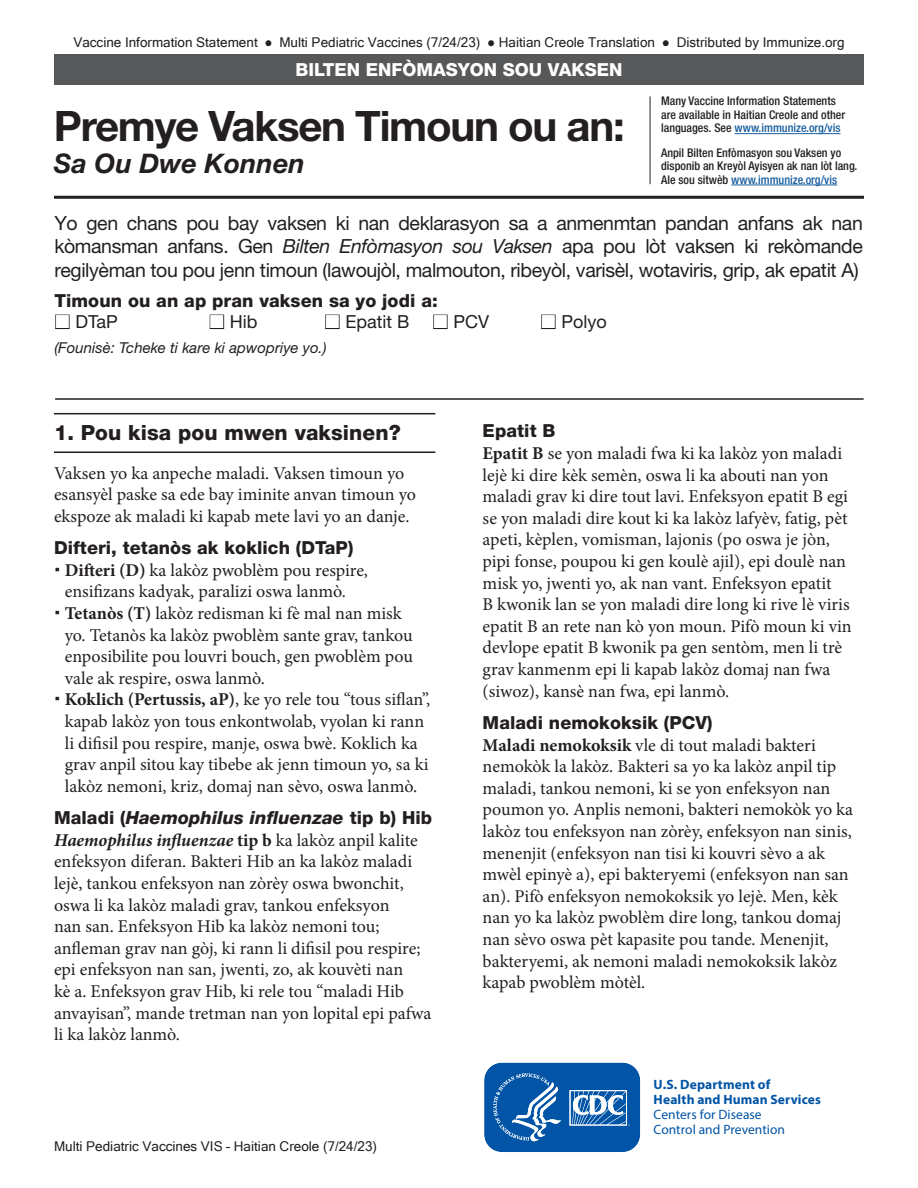
<style>
.page{position:relative;width:918px;height:1188px;background:#fff}
.page>*{position:absolute;margin:0;border:0;box-sizing:border-box;transform-origin:0 0}
.t1{font:700 42px "Helvetica Neue LT Std";letter-spacing:-.03em;color:#231f20}
.t2{font:italic 700 27px "Helvetica Neue LT Std";color:#231f20}
.t3{font:800 21px "Helvetica Neue LT Std";letter-spacing:.005em;color:#231f20}
.t4{font:19.5px/23.4px "Helvetica Neue LT Std";letter-spacing:-.02em;color:#231f20;text-align:justify}
.t5{font:18px/21.6px "Minion Pro";color:#231f20}
.t6{font:800 18px "Helvetica Neue LT Std";letter-spacing:.005em;color:#231f20}
.t7{font:italic 800 18px "Helvetica Neue LT Std";letter-spacing:.005em;color:#231f20}
.t8{font:800 18px "Helvetica Neue LT Std";color:#fff}
.t9{font:18px "Helvetica Neue LT Std";color:#231f20}
.t10{font:italic 15px "Helvetica Neue LT Std";color:#231f20}
.t11{font:13.5px "Microsoft Sans Serif";color:#231f20}
.t12{font:700 13.5px/15px "Myriad Pro";letter-spacing:.01em;color:#0154a6}
.t13{font:13.5px/15px "Myriad Pro";color:#0154a6}
.t14{font:500 condensed 12px/13.5px "Helvetica Neue LT Std";color:#231f20}
.s1{color:#175d9e}
.s2{font-style:italic}
.s3{font-weight:700}
.s4{font-style:normal}
.s5{font-weight:700;font-style:italic}
</style>
<div class="page">
<hr style="left:650px;top:96px;width:1px;height:88px;background:#231f20">
<hr style="left:54px;top:196px;width:810px;height:3px;background:#231f20">
<svg style="left:484px;top:1062px;width:157px;height:90px"></svg>
<div style="left:54px;top:54px;width:810px;height:31px;background:#57585a"></div>
<hr style="left:735px;top:133px;width:105px;height:1px;background:#175d9e">
<hr style="left:731px;top:185px;width:106px;height:1px;background:#175d9e">
<hr style="left:55px;top:398px;width:809px;height:2px;background:#231f20">
<hr style="left:54px;top:451px;width:381px;height:2px;background:#231f20">
<hr style="left:54px;top:413px;width:381px;height:1px;background:#231f20">
<p class="t11" style="left:73px;top:33px;width:773px">Vaccine Information Statement ● Multi Pediatric Vaccines (7/24/23) ● Haitian Creole Translation ● Distributed by Immunize.org</p>
<h1 class="t8" style="left:296px;top:59px;width:328px">BILTEN ENFÒMASYON SOU VAKSEN</h1>
<h2 class="t1" style="left:54px;top:100px;width:572px">Premye Vaksen Timoun ou an:</h2>
<h2 class="t2" style="left:54px;top:147px;width:253px">Sa Ou Dwe Konnen</h2>
<p class="t14" style="left:661px;top:94px;width:186px">Many Vaccine Information Statements are available in Haitian Creole and other languages. See <span class="s1">www.immunize.org/vis</span></p>
<p class="t14" style="left:661px;top:146px;width:198px">Anpil Bilten Enfòmasyon sou Vaksen yo disponib an Kreyòl Ayisyen ak nan lòt lang.<br>Ale sou sitwèb <span class="s1">www.immunize.org/vis</span></p>
<p class="t4" style="left:54px;top:211px;width:810px">Yo gen chans pou bay vaksen ki nan deklarasyon sa a anmenmtan pandan anfans ak nan kòmansman anfans. Gen <span class="s2">Bilten Enfòmasyon sou Vaksen</span> apa pou lòt vaksen ki rekòmande regilyèman tou pou jenn timoun (lawoujòl, malmouton, ribeyòl, varisèl, wotaviris, grip, ak epatit A)</p>
<h4 class="t6" style="left:54px;top:290px;width:385px">Timoun ou an ap pran vaksen sa yo jodi a:</h4>
<p class="t9" style="left:75px;top:311px;width:44px">DTaP</p>
<p class="t9" style="left:230px;top:311px;width:29px">Hib</p>
<p class="t9" style="left:345px;top:311px;width:66px">Epatit B</p>
<p class="t9" style="left:453px;top:311px;width:37px">PCV</p>
<p class="t9" style="left:561px;top:311px;width:47px">Polyo</p>
<p class="t10" style="left:54px;top:339px;width:274px">(Founisè: Tcheke ti kare ki apwopriye yo.)</p>
<h3 class="t3" style="left:54px;top:420px;width:348px">1. Pou kisa pou mwen vaksinen?</h3>
<p class="t5" style="left:54px;top:462px;width:363px">Vaksen yo ka anpeche maladi. Vaksen timoun yo esansyèl paske sa ede bay iminite anvan timoun yo ekspoze ak maladi ki kapab mete lavi yo an danje.</p>
<h4 class="t6" style="left:54px;top:537px;width:301px">Difteri, tetanòs ak koklich (DTaP)</h4>
<p class="t5" style="left:65px;top:559px;width:305px"><span class="s3">Difteri (D)</span> ka lakòz pwoblèm pou respire, ensifizans kadyak, paralizi oswa lanmò.</p>
<p class="t5" style="left:65px;top:603px;width:350px"><span class="s3">Tetanòs (T)</span> lakòz redisman ki fè mal nan misk yo. Tetanòs ka lakòz pwoblèm sante grav, tankou enposibilite pou louvri bouch, gen pwoblèm pou vale ak respire, oswa lanmò.</p>
<p class="t5" style="left:65px;top:689px;width:367px"><span class="s3">Koklich (Pertussis, aP)</span>, ke yo rele tou “tous siflan”, kapab lakòz yon tous enkontwolab, vyolan ki rann li difisil pou respire, manje, oswa bwè. Koklich ka grav anpil sitou kay tibebe ak jenn timoun yo, sa ki lakòz nemoni, kriz, domaj nan sèvo, oswa lanmò.</p>
<h4 class="t7" style="left:54px;top:807px;width:380px"><span class="s4">Maladi (</span>Haemophilus influenzae <span class="s4">tip b) Hib</span></h4>
<p class="t5" style="left:54px;top:829px;width:379px"><span class="s5">Haemophilus influenzae</span> <span class="s3">tip b</span> ka lakòz anpil kalite enfeksyon diferan. Bakteri Hib an ka lakòz maladi lejè, tankou enfeksyon nan zòrèy oswa bwonchit, oswa li ka lakòz maladi grav, tankou enfeksyon<br>nan san. Enfeksyon Hib ka lakòz nemoni tou; anfleman grav nan gòj, ki rann li difisil pou respire; epi enfeksyon nan san, jwenti, zo, ak kouvèti nan<br>kè a. Enfeksyon grav Hib, ki rele tou “maladi Hib anvayisan”, mande tretman nan yon lopital epi pafwa li ka lakòz lanmò.</p>
<p class="t11" style="left:54px;top:1137px;width:325px">Multi Pediatric Vaccines VIS – Haitian Creole (7/24/23)</p>
<h4 class="t6" style="left:483px;top:420px;width:74px">Epatit B</h4>
<p class="t5" style="left:483px;top:442px;width:371px"><span class="s3">Epatit B</span> se yon maladi fwa ki ka lakòz yon maladi lejè ki dire kèk semèn, oswa li ka abouti nan yon maladi grav ki dire tout lavi. Enfeksyon epatit B egi se yon maladi dire kout ki ka lakòz lafyèv, fatig, pèt apeti, kèplen, vomisman, lajonis (po oswa je jòn, pipi fonse, poupou ki gen koulè ajil), epi doulè nan misk yo, jwenti yo, ak nan vant. Enfeksyon epatit<br>B kwonik lan se yon maladi dire long ki rive lè viris epatit B an rete nan kò yon moun. Pifò moun ki vin devlope epatit B kwonik pa gen sentòm, men li trè grav kanmenm epi li kapab lakòz domaj nan fwa (siwoz), kansè nan fwa, epi lanmò.</p>
<h4 class="t6" style="left:483px;top:712px;width:232px">Maladi nemokoksik (PCV)</h4>
<p class="t5" style="left:483px;top:734px;width:372px"><span class="s3">Maladi nemokoksik</span> vle di tout maladi bakteri nemokòk la lakòz. Bakteri sa yo ka lakòz anpil tip maladi, tankou nemoni, ki se yon enfeksyon nan poumon yo. Anplis nemoni, bakteri nemokòk yo ka lakòz tou enfeksyon nan zòrèy, enfeksyon nan sinis, menenjit (enfeksyon nan tisi ki kouvri sèvo a ak mwèl epinyè a), epi bakteryemi (enfeksyon nan san an). Pifò enfeksyon nemokoksik yo lejè. Men, kèk nan yo ka lakòz pwoblèm dire long, tankou domaj nan sèvo oswa pèt kapasite pou tande. Menenjit, bakteryemi, ak nemoni maladi nemokoksik lakòz kapab pwoblèm mòtèl.</p>
<p class="t12" style="left:654px;top:1077px;width:169px">U.S. Department of<br>Health and Human Services</p>
<p class="t13" style="left:654px;top:1107px;width:133px">Centers for Disease<br>Control and Prevention</p>
</div>
